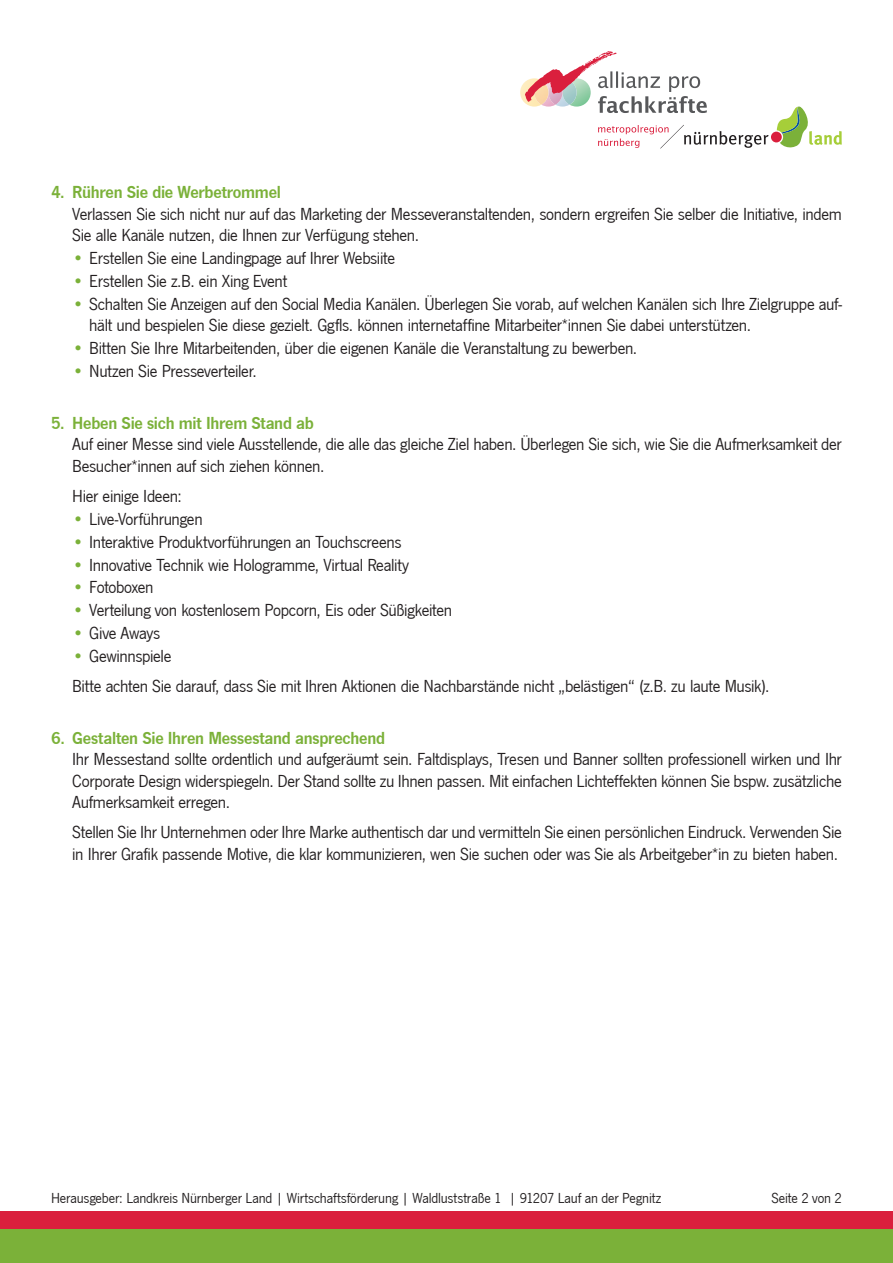
<style>
.page{position:relative;width:893px;height:1263px;background:#fff}
.page>*{position:absolute;margin:0;border:0;box-sizing:border-box;transform-origin:0 0}
.t1{font:18px/21.6px "News Got T";letter-spacing:-.02em;color:#231f20}
.t2{font:600 18px "News Got T";letter-spacing:-.01em;color:#7bb139}
.t3{font:15px "News Got T";letter-spacing:-.01em;color:#231f20}
.s1{color:#7bb139}
</style>
<div class="page">
<div style="left:0;top:1229px;width:893px;height:34px;background:#7bb139"></div>
<div style="left:0;top:1212px;width:893px;height:17px;background:#da1f3d"></div>
<div style="left:771px;top:132px;width:11px;height:10px;background:#da1f3d;border-radius:50%"></div>
<svg style="left:777px;top:106px;width:65px;height:42px"></svg>
<img style="left:520px;top:82px;width:5px;height:21px">
<svg style="left:525px;top:51px;width:182px;height:62px"></svg>
<svg style="left:598px;top:125px;width:170px;height:24px"></svg>
<p class="t2" style="left:51px;top:181px;width:231px">4. Rühren Sie die Werbetrommel</p>
<p class="t1" style="left:72px;top:202px;width:771px">Verlassen Sie sich nicht nur auf das Marketing der Messeveranstaltenden, sondern ergreifen Sie selber die Initiative, indem<br>Sie alle Kanäle nutzen, die Ihnen zur Verfügung stehen.</p>
<p class="t1" style="left:72px;top:247px;width:324px"><span class="s1">•</span> Erstellen Sie eine Landingpage auf Ihrer Websiite</p>
<p class="t1" style="left:72px;top:270px;width:216px"><span class="s1">•</span> Erstellen Sie z.B. ein Xing Event</p>
<p class="t1" style="left:89px;top:293px;width:754px;text-indent:-17px"><span class="s1">•</span> Schalten Sie Anzeigen auf den Social Media Kanälen. Überlegen Sie vorab, auf welchen Kanälen sich Ihre Zielgruppe auf&shy;hält und bespielen Sie diese gezielt. Ggfls. können internetaffine Mitarbeiter*innen Sie dabei unterstützen.</p>
<p class="t1" style="left:72px;top:337px;width:566px"><span class="s1">•</span> Bitten Sie Ihre Mitarbeitenden, über die eigenen Kanäle die Veranstaltung zu bewerben.</p>
<p class="t1" style="left:72px;top:360px;width:186px"><span class="s1">•</span> Nutzen Sie Presseverteiler.</p>
<p class="t2" style="left:51px;top:412px;width:264px">5. Heben Sie sich mit Ihrem Stand ab</p>
<p class="t1" style="left:72px;top:433px;width:771px">Auf einer Messe sind viele Ausstellende, die alle das gleiche Ziel haben. Überlegen Sie sich, wie Sie die Aufmerksamkeit der<br>Besucher*innen auf sich ziehen können.</p>
<p class="t1" style="left:72px;top:485px;width:111px">Hier einige Ideen:</p>
<p class="t1" style="left:72px;top:507px;width:132px"><span class="s1">•</span> Live-Vorführungen</p>
<p class="t1" style="left:72px;top:530px;width:331px"><span class="s1">•</span> Interaktive Produktvorführungen an Touchscreens</p>
<p class="t1" style="left:72px;top:553px;width:338px"><span class="s1">•</span> Innovative Technik wie Hologramme, Virtual Reality</p>
<p class="t1" style="left:72px;top:576px;width:83px"><span class="s1">•</span> Fotoboxen</p>
<p class="t1" style="left:72px;top:599px;width:381px"><span class="s1">•</span> Verteilung von kostenlosem Popcorn, Eis oder Süßigkeiten</p>
<p class="t1" style="left:72px;top:622px;width:89px"><span class="s1">•</span> Give Aways</p>
<p class="t1" style="left:72px;top:640px;width:699px;line-height:30.2px"><span class="s1">•</span> Gewinnspiele<br>Bitte achten Sie darauf, dass Sie mit Ihren Aktionen die Nachbarstände nicht „belästigen“ (z.B. zu laute Musik).</p>
<p class="t2" style="left:51px;top:727px;width:336px">6. Gestalten Sie Ihren Messestand ansprechend</p>
<p class="t1" style="left:72px;top:748px;width:771px;text-align:justify">Ihr Messestand sollte ordentlich und aufgeräumt sein. Faltdisplays, Tresen und Banner sollten professionell wirken und Ihr Corporate Design widerspiegeln. Der Stand sollte zu Ihnen passen. Mit einfachen Lichteffekten können Sie bspw. zusätzliche Aufmerksamkeit erregen.</p>
<p class="t1" style="left:72px;top:821px;width:771px">Stellen Sie Ihr Unternehmen oder Ihre Marke authentisch dar und vermitteln Sie einen persönlichen Eindruck. Verwenden Sie in Ihrer Grafik passende Motive, die klar kommunizieren, wen Sie suchen oder was Sie als Arbeitgeber*in zu bieten haben.</p>
<p class="t3" style="left:51px;top:1190px;width:612px">Herausgeber: Landkreis Nürnberger Land | Wirtschaftsförderung | Waldluststraße 1 | 91207 Lauf an der Pegnitz</p>
<p class="t3" style="left:771px;top:1190px;width:72px">Seite 2 von 2</p>
</div>
